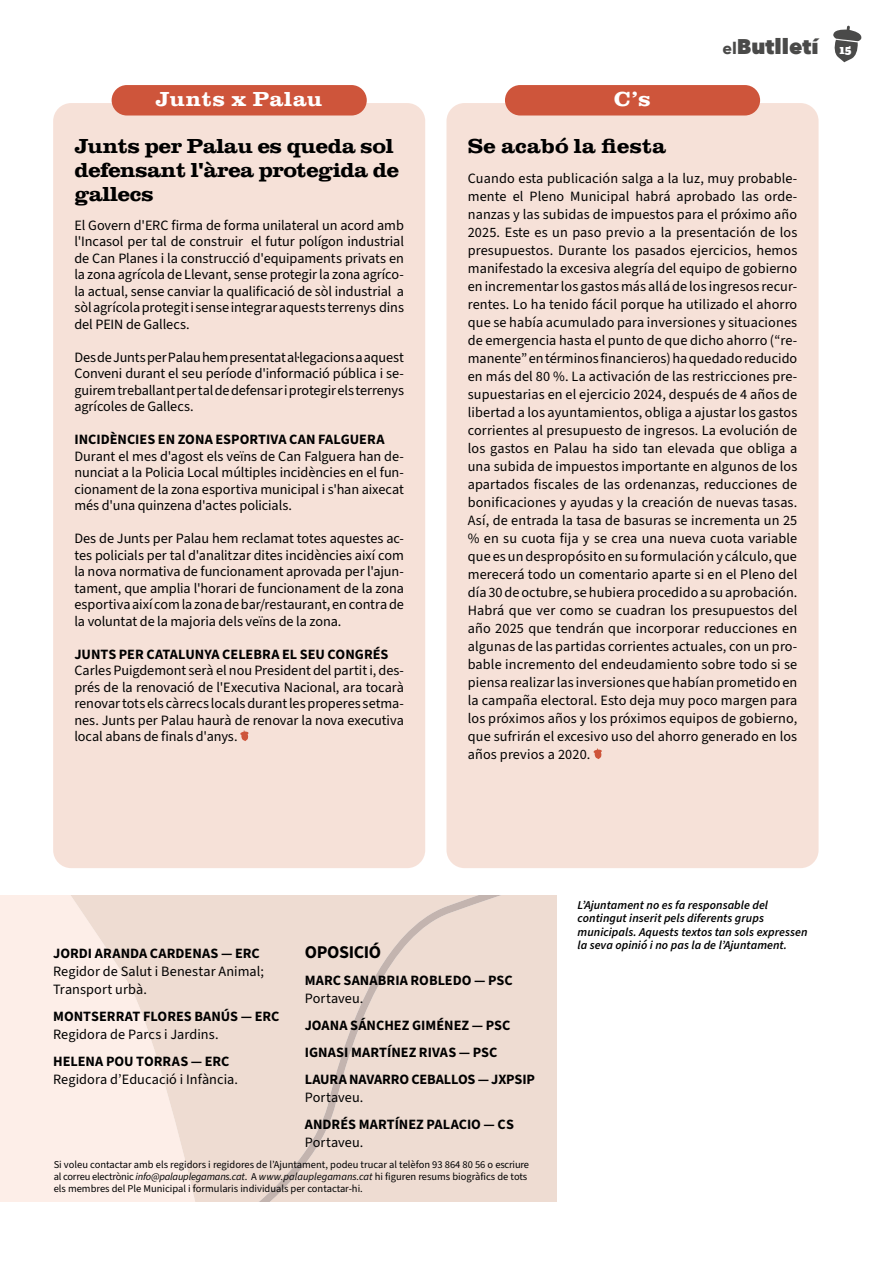
<style>
.page{position:relative;width:893px;height:1263px;background:#fff}
.page>*{position:absolute;margin:0;border:0;box-sizing:border-box;transform-origin:0 0}
.t1{font:800 21.15px "Avenir Next";color:#4a4a49}
.t2{font:700 21px/24px "Clarendon URW Ext Wid";letter-spacing:-.02em;color:#000}
.t3{font:700 21px "Clarendon URW Ext Wid";color:#000}
.t4{font:700 21px "Clarendon URW Ext Wid";letter-spacing:.025em;color:#fff}
.t5{font:700 18px "Source Sans 3";letter-spacing:-.02em;color:#000}
.t6{font:14.25px/18px "Source Sans 3";color:#000;text-align:justify}
.t7{font:700 14.25px/27px "Source Sans 3";color:#000}
.t8{font:italic 600 12px/13.5px "Source Sans Pro";letter-spacing:.005em;color:#000}
.t9{font:10.5px/12px "Source Sans 3";color:#000}
.s1{font-weight:700;font-size:16.2px}
.s2{font-family:"Adelle";font-size:12px;color:#fff}
.s3{font-family:"Source Sans Pro";font-style:italic}
</style>
<div class="page">
<div style="left:446px;top:103px;width:373px;height:765px;background:#f6e1d8;border-radius:18px"></div>
<div style="left:53px;top:103px;width:372px;height:765px;background:#f6e1d8;border-radius:18px"></div>
<svg style="left:240px;top:730px;width:9px;height:11px"></svg>
<div style="left:505px;top:85px;width:255px;height:30px;background:#ce553b;border-radius:15px"></div>
<svg style="left:0;top:895px;width:556px;height:306px;background:#f1e0d7"></svg>
<svg style="left:593px;top:748px;width:9px;height:11px"></svg>
<div style="left:112px;top:85px;width:255px;height:30px;background:#ce553b;border-radius:15px"></div>
<svg style="left:833px;top:26px;width:29px;height:36px"></svg>
<h2 class="t4" style="left:155px;top:87px;width:169px">Junts x Palau</h2>
<h2 class="t2" style="left:74px;top:134px;width:326px">Junts per Palau es queda sol defensant l'àrea protegida de gallecs</h2>
<p class="t6" style="left:74px;top:217px;width:331px;line-height:16.5px">El Govern d'ERC firma de forma unilateral un acord amb l'Incasol per tal de construir el futur polígon industrial de Can Planes i la construcció d'equipaments privats en la zona agrícola de Llevant, sense protegir la zona agríco&shy;la actual, sense canviar la qualificació de sòl industrial a sòl agrícola protegit i sense integrar aquests terrenys dins del PEIN de Gallecs.</p>
<p class="t6" style="left:74px;top:349px;width:331px;line-height:16.5px">Des de Junts per Palau hem presentat al·legacions a aquest Conveni durant el seu període d'informació pública i se&shy;guirem treballant per tal de defensar i protegir els terrenys agrícoles de Gallecs.</p>
<p class="t7" style="left:74px;top:426px;width:312px">INCIDÈNCIES EN ZONA ESPORTIVA CAN FALGUERA</p>
<p class="t6" style="left:74px;top:448px;width:331px;line-height:16.5px">Durant el mes d'agost els veïns de Can Falguera han de&shy;nunciat a la Policia Local múltiples incidències en el fun&shy;cionament de la zona esportiva municipal i s'han aixecat més d'una quinzena d'actes policials.</p>
<p class="t6" style="left:74px;top:531px;width:331px;line-height:16.5px">Des de Junts per Palau hem reclamat totes aquestes ac&shy;tes policials per tal d'analitzar dites incidències així com la nova normativa de funcionament aprovada per l'ajun&shy;tament, que amplia l'horari de funcionament de la zona esportiva així com la zona de bar/restaurant, en contra de la voluntat de la majoria dels veïns de la zona.</p>
<p class="t7" style="left:74px;top:641px;width:316px">JUNTS PER CATALUNYA CELEBRA EL SEU CONGRÉS</p>
<p class="t6" style="left:74px;top:663px;width:331px;line-height:16.5px">Carles Puigdemont serà el nou President del partit i, des&shy;prés de la renovació de l'Executiva Nacional, ara tocarà renovar tots els càrrecs locals durant les properes setma&shy;nes. Junts per Palau haurà de renovar la nova executiva local abans de finals d'anys.</p>
<h2 class="t4" style="left:614px;top:87px;width:39px">C’s</h2>
<h1 class="t1" style="left:722px;top:33px;width:131px"><span class="s1">el</span>Butlletí <span class="s2">15</span></h1>
<h2 class="t3" style="left:468px;top:134px;width:200px">Se acabó la fiesta</h2>
<p class="t6" style="left:468px;top:170px;width:331px">Cuando esta publicación salga a la luz, muy probable&shy;mente el Pleno Municipal habrá aprobado las orde&shy;nanzas y las subidas de impuestos para el próximo año 2025. Este es un paso previo a la presentación de los presupuestos. Durante los pasados ejercicios, hemos manifestado la excesiva alegría del equipo de gobierno en incrementar los gastos más allá de los ingresos recur&shy;rentes. Lo ha tenido fácil porque ha utilizado el ahorro que se había acumulado para inversiones y situaciones de emergencia hasta el punto de que dicho ahorro (“re&shy;manente” en términos financieros) ha quedado reducido en más del 80 %. La activación de las restricciones pre&shy;supuestarias en el ejercicio 2024, después de 4 años de libertad a los ayuntamientos, obliga a ajustar los gastos corrientes al presupuesto de ingresos. La evolución de los gastos en Palau ha sido tan elevada que obliga a una subida de impuestos importante en algunos de los apartados fiscales de las ordenanzas, reducciones de bonificaciones y ayudas y la creación de nuevas tasas.<br>Así, de entrada la tasa de basuras se incrementa un 25 % en su cuota fija y se crea una nueva cuota variable que es un despropósito en su formulación y cálculo, que merecerá todo un comentario aparte si en el Pleno del día 30 de octubre, se hubiera procedido a su aprobación.<br>Habrá que ver como se cuadran los presupuestos del año 2025 que tendrán que incorporar reducciones en algunas de las partidas corrientes actuales, con un pro&shy;bable incremento del endeudamiento sobre todo si se piensa realizar las inversiones que habían prometido en la campaña electoral. Esto deja muy poco margen para los próximos años y los próximos equipos de gobierno, que sufrirán el excesivo uso del ahorro generado en los años previos a 2020.</p>
<p class="t7" style="left:53px;top:940px;width:208px">JORDI ARANDA CARDENAS ― ERC</p>
<p class="t6" style="left:53px;top:963px;width:212px">Regidor de Salut i Benestar Animal;<br>Transport urbà.</p>
<p class="t7" style="left:53px;top:1003px;width:228px">MONTSERRAT FLORES BANÚS ― ERC</p>
<p class="t6" style="left:53px;top:1026px;width:167px">Regidora de Parcs i Jardins.</p>
<p class="t7" style="left:53px;top:1048px;width:178px">HELENA POU TORRAS ― ERC</p>
<p class="t6" style="left:53px;top:1071px;width:186px">Regidora d’Educació i Infància.</p>
<p class="t5" style="left:305px;top:940px;width:78px">OPOSICIÓ</p>
<p class="t7" style="left:305px;top:967px;width:210px">MARC SANABRIA ROBLEDO ― PSC</p>
<p class="t6" style="left:305px;top:990px;width:60px">Portaveu.</p>
<p class="t7" style="left:305px;top:1012px;width:232px">JOANA SÁNCHEZ GIMÉNEZ ― PSC<br>IGNASI MARTÍNEZ RIVAS ― PSC<br>LAURA NAVARRO CEBALLOS ― JXPSIP</p>
<p class="t6" style="left:305px;top:1089px;width:60px">Portaveu.</p>
<p class="t7" style="left:305px;top:1111px;width:211px">ANDRÉS MARTÍNEZ PALACIO ― CS</p>
<p class="t6" style="left:305px;top:1134px;width:60px">Portaveu.</p>
<p class="t9" style="left:54px;top:1159px;width:477px">Si voleu contactar amb els regidors i regidores de l’Ajuntament, podeu trucar al telèfon 93 864 80 56 o escriure al correu electrònic <span class="s3">info@palauplegamans.cat</span>. A <span class="s3">www.palauplegamans.cat</span> hi figuren resums biogràfics de tots els membres del Ple Municipal i formularis individuals per contactar-hi.</p>
<p class="t8" style="left:578px;top:898px;width:231px">L’Ajuntament no es fa responsable del contingut inserit pels diferents grups municipals. Aquests textos tan sols expressen la seva opinió i no pas la de l’Ajuntament.</p>
</div>
